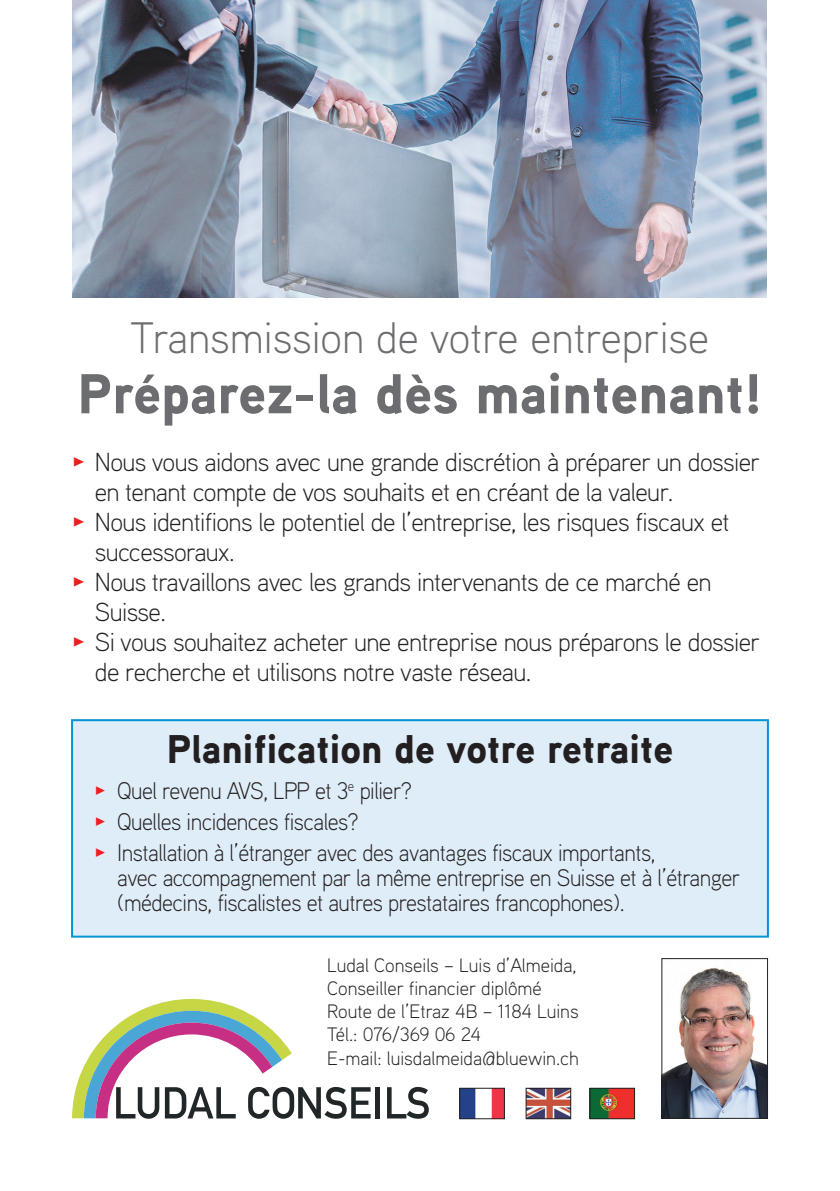
<style>
.page{position:relative;width:840px;height:1191px;background:#fff}
.page>*{position:absolute;margin:0;border:0;box-sizing:border-box;transform-origin:0 0}
.t1{font:900 56px "Aaux Pro";color:#6c6d70}
.t2{font:300 44px "Aaux Pro";color:#6c6d70}
.t3{font:900 40px "Aaux Pro";color:#231f20}
.t4{font:300 26px/30px "Aaux Pro";letter-spacing:-.02em;color:#231f20}
.t5{font:300 24px/25px "Aaux Pro";letter-spacing:-.02em;color:#231f20;scale:.95 1}
.t6{font:300 19.4px/23.2px "Aaux Pro";color:#231f20}
.s1{font-family:"Meta Plus Bold Caps";font-weight:400;color:#ee1d23}
</style>
<div class="page">
<div style="left:71px;top:719px;width:697px;height:218px;background:#dfedf8;border:2px solid #0095d9"></div>
<svg style="left:72px;top:999px;width:298px;height:119px"></svg>
<div style="left:375px;top:1087px;width:5px;height:31px;background:#212729"></div>
<svg style="left:387px;top:1087px;width:41px;height:31px"></svg>
<img style="left:461px;top:1090px;width:41px;height:27px">
<div style="left:459px;top:1088px;width:45px;height:31px;border:1px solid #231f20"></div>
<img style="left:527px;top:1090px;width:41px;height:27px">
<div style="left:525px;top:1088px;width:45px;height:31px;border:1px solid #231f20"></div>
<img style="left:591px;top:1090px;width:41px;height:27px">
<div style="left:589px;top:1088px;width:45px;height:31px;border:1px solid #231f20"></div>
<img style="left:663px;top:968px;width:102px;height:148px">
<div style="left:661px;top:958px;width:106px;height:160px;border:1px solid #231f20"></div>
<img style="left:72px;top:0;width:693px;height:298px">
<h2 class="t2" style="left:131px;top:310px;width:580px">Transmission de votre entreprise</h2>
<h1 class="t1" style="left:77px;top:358px;width:686px">Préparez-la dès maintenant!</h1>
<p class="t4" style="left:95px;top:446px;width:666px;text-indent:-23px"><span class="s1">•</span> Nous vous aidons avec une grande discrétion à préparer un dossier en tenant compte de vos souhaits et en créant de la valeur.</p>
<p class="t4" style="left:95px;top:506px;width:636px;text-indent:-23px"><span class="s1">•</span> Nous identifions le potentiel de l’entreprise, les risques fiscaux et successoraux.</p>
<p class="t4" style="left:95px;top:566px;width:618px;text-indent:-23px"><span class="s1">•</span> Nous travaillons avec les grands intervenants de ce marché en<br>Suisse.</p>
<p class="t4" style="left:95px;top:626px;width:666px;text-indent:-23px"><span class="s1">•</span> Si vous souhaitez acheter une entreprise nous préparons le dossier de recherche et utilisons notre vaste réseau.</p>
<h3 class="t3" style="left:167px;top:723px;width:507px">Planification de votre retraite</h3>
<p class="t5" style="left:94px;top:778px;width:335px"><span class="s1">•</span> Quel revenu AVS, LPP et 3<sup>e</sup> pilier?</p>
<p class="t5" style="left:94px;top:808px;width:279px"><span class="s1">•</span> Quelles incidences fiscales?</p>
<p class="t5" style="left:117px;top:839px;width:657px;text-indent:-23px"><span class="s1">•</span> Installation à l’étranger avec des avantages fiscaux importants,<br>avec accompagnement par la même entreprise en Suisse et à l’étranger (médecins, fiscalistes et autres prestataires francophones).</p>
<p class="t6" style="left:327px;top:952px;width:253px">Ludal Conseils – Luis d’Almeida,<br>Conseiller financier diplômé<br>Route de l’Etraz 4B – 1184 Luins<br>Tél.: 076/369 06 24<br>E-mail: luisdalmeida@bluewin.ch</p>
</div>
